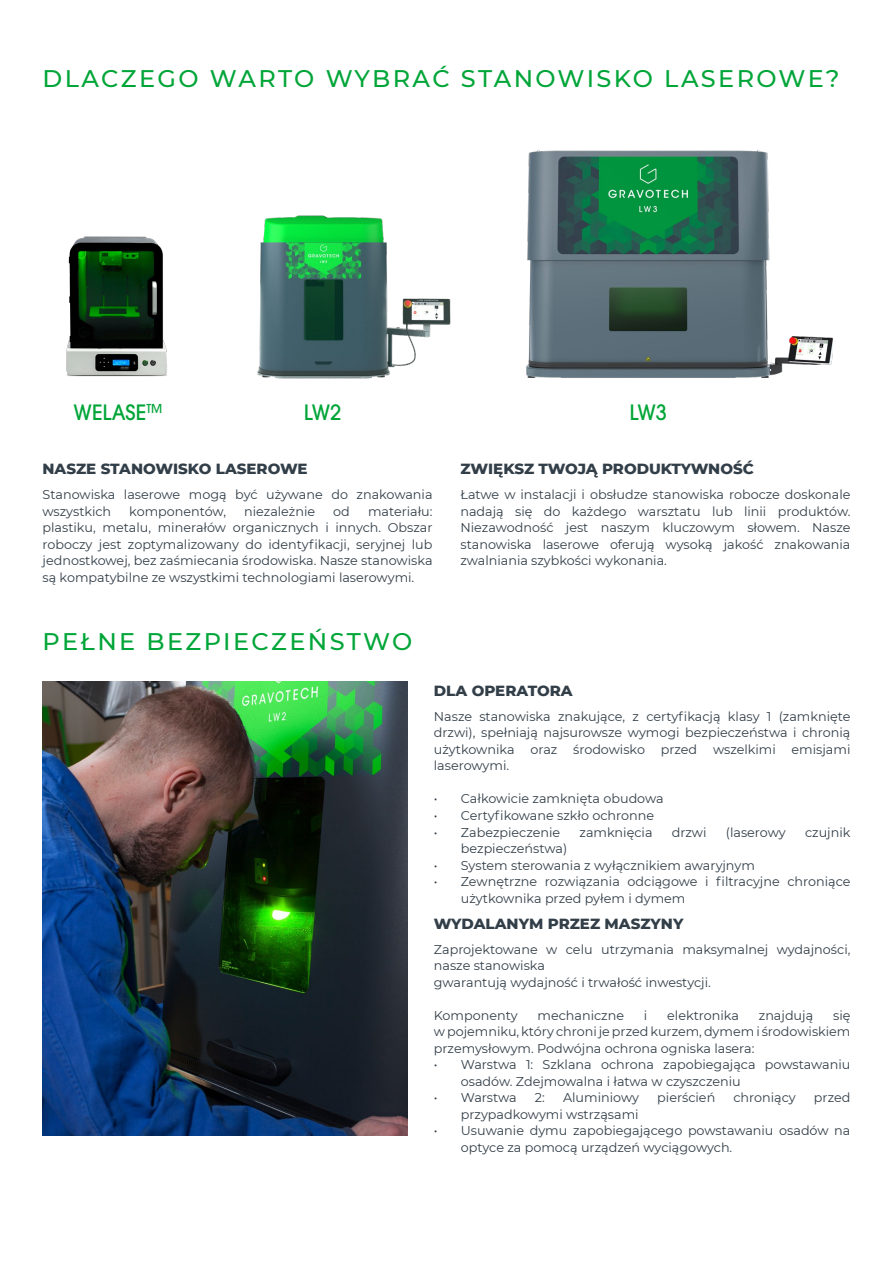
<style>
.page{position:relative;width:893px;height:1263px;background:#fff}
.page>*{position:absolute;margin:0;border:0;box-sizing:border-box;transform-origin:0 0}
.t1{font:500 24px "Montserrat";letter-spacing:.1em;color:#00a538}
.t2{font:500 21px "Avant Garde";color:#00a538}
.t3{font:800 15px "Montserrat";color:#323e48}
.t4{font:12.75px/16.5px "Montserrat";color:#323e48}
</style>
<div class="page">
<img style="left:526px;top:150px;width:307px;height:228px">
<img style="left:257px;top:215px;width:194px;height:164px">
<img style="left:43px;top:681px;width:364px;height:454px">
<img style="left:66px;top:236px;width:101px;height:141px">
<h1 class="t1" style="left:43px;top:62px;width:799px">DLACZEGO WARTO WYBRAĆ STANOWISKO LASEROWE?</h1>
<h2 class="t2" style="left:74px;top:400px;width:90px">WELASE<sup>TM</sup></h2>
<h2 class="t2" style="left:304px;top:400px;width:39px">LW2</h2>
<h2 class="t2" style="left:629px;top:400px;width:39px">LW3</h2>
<p class="t3" style="left:43px;top:458px;width:267px">NASZE STANOWISKO LASEROWE</p>
<p class="t4" style="left:43px;top:486px;width:391px">Stanowiska laserowe mogą być używane do znakowania wszystkich</p>
<p class="t4" style="left:43px;top:502px;width:391px;text-align:justify;text-indent:325px">materiału: plastiku, metalu, minerałów organicznych i innych. Obszar roboczy jest zoptymalizowany do identyfikacji, seryjnej lub jednostkowej, bez zaśmiecania środowiska. Nasze stanowiska są kompatybilne ze wszystkimi technologiami laserowymi.</p>
<p class="t4" style="left:129px;top:502px;width:98px">komponentów,</p>
<p class="t4" style="left:244px;top:502px;width:73px">niezależnie</p>
<p class="t4" style="left:333px;top:502px;width:18px">od</p>
<h1 class="t1" style="left:43px;top:624px;width:371px">PEŁNE BEZPIECZEŃSTWO</h1>
<p class="t3" style="left:460px;top:458px;width:295px">ZWIĘKSZ TWOJĄ PRODUKTYWNOŚĆ</p>
<p class="t4" style="left:460px;top:486px;width:391px;text-align:justify">Łatwe w instalacji i obsłudze stanowiska robocze doskonale nadają się do każdego warsztatu lub linii produktów.<br>Niezawodność jest naszym kluczowym słowem. Nasze stanowiska laserowe oferują wysoką jakość znakowania zwalniania szybkości wykonania.</p>
<p class="t3" style="left:434px;top:680px;width:140px">DLA OPERATORA</p>
<p class="t4" style="left:434px;top:708px;width:418px;text-align:justify">Nasze stanowiska znakujące, z certyfikacją klasy 1 (zamknięte drzwi), spełniają najsurowsze wymogi bezpieczeństwa i chronią użytkownika oraz środowisko przed wszelkimi emisjami laserowymi.</p>
<p class="t4" style="left:434px;top:790px;width:231px">• Całkowicie zamknięta obudowa</p>
<p class="t4" style="left:434px;top:807px;width:222px">• Certyfikowane szkło ochronne</p>
<p class="t4" style="left:434px;top:823px;width:128px">• Zabezpieczenie</p>
<p class="t4" style="left:579px;top:823px;width:75px">zamknięcia</p>
<p class="t4" style="left:672px;top:823px;width:36px">drzwi</p>
<p class="t4" style="left:726px;top:823px;width:61px">(laserowy</p>
<p class="t4" style="left:805px;top:823px;width:47px">czujnik</p>
<p class="t4" style="left:461px;top:840px;width:108px">bezpieczeństwa)</p>
<p class="t4" style="left:434px;top:856px;width:322px">• System sterowania z wyłącznikiem awaryjnym</p>
<p class="t4" style="left:461px;top:873px;width:391px;text-indent:-27px">• Zewnętrzne rozwiązania odciągowe i filtracyjne chroniące użytkownika przed pyłem i dymem</p>
<p class="t3" style="left:434px;top:912px;width:251px">WYDALANYM PRZEZ MASZYNY</p>
<p class="t4" style="left:434px;top:940px;width:418px">Zaprojektowane w celu utrzymania maksymalnej wydajności, nasze stanowiska<br>gwarantują wydajność i trwałość inwestycji.</p>
<p class="t4" style="left:434px;top:1006px;width:85px">Komponenty</p>
<p class="t4" style="left:538px;top:1006px;width:88px">mechaniczne</p>
<p class="t4" style="left:644px;top:1006px;width:5px">i</p>
<p class="t4" style="left:667px;top:1006px;width:73px">elektronika</p>
<p class="t4" style="left:759px;top:1006px;width:56px">znajdują</p>
<p class="t4" style="left:434px;top:1006px;width:418px;text-align:justify;text-indent:399px">się w pojemniku, który chroni je przed kurzem, dymem i środowiskiem przemysłowym. Podwójna ochrona ogniska lasera:</p>
<p class="t4" style="left:461px;top:1056px;width:391px;text-indent:-27px">• Warstwa 1: Szklana ochrona zapobiegająca powstawaniu osadów. Zdejmowalna i łatwa w czyszczeniu</p>
<p class="t4" style="left:434px;top:1089px;width:84px">• Warstwa</p>
<p class="t4" style="left:535px;top:1089px;width:11px">2:</p>
<p class="t4" style="left:563px;top:1089px;width:78px">Aluminiowy</p>
<p class="t4" style="left:657px;top:1089px;width:60px">pierścień</p>
<p class="t4" style="left:733px;top:1089px;width:64px">chroniący</p>
<p class="t4" style="left:814px;top:1089px;width:38px">przed</p>
<p class="t4" style="left:461px;top:1105px;width:179px">przypadkowymi wstrząsami</p>
<p class="t4" style="left:461px;top:1122px;width:391px;text-indent:-27px">• Usuwanie dymu zapobiegającego powstawaniu osadów na optyce za pomocą urządzeń wyciągowych.</p>
</div>
